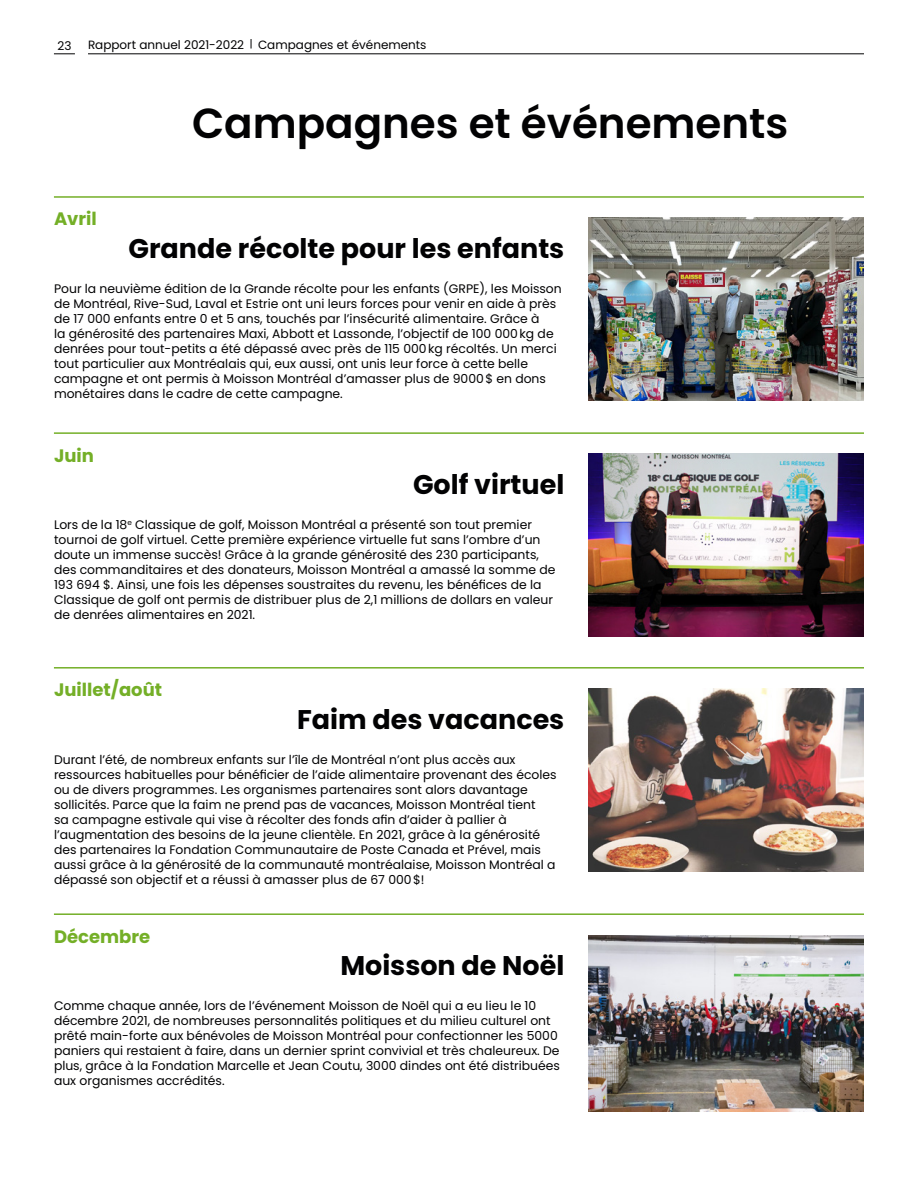
<style>
.page{position:relative;width:918px;height:1188px;background:#fff}
.page>*{position:absolute;margin:0;border:0;box-sizing:border-box;transform-origin:0 0}
.t1{font:600 42px "Poppins";color:#020203}
.t2{font:700 27px "Poppins";color:#020203}
.t3{font:700 18px "Poppins";color:#74af27}
.t4{font:12.3px/15px "Poppins";color:#020203}
.t5{font:12px "Poppins";color:#020203}
</style>
<div class="page">
<img style="left:588px;top:218px;width:276px;height:182px">
<img style="left:588px;top:454px;width:276px;height:182px">
<img style="left:588px;top:689px;width:276px;height:182px">
<img style="left:588px;top:935px;width:276px;height:177px">
<hr style="left:54px;top:196px;width:810px;height:2px;background:#74af27">
<hr style="left:54px;top:432px;width:810px;height:2px;background:#74af27">
<hr style="left:54px;top:667px;width:810px;height:2px;background:#74af27">
<hr style="left:54px;top:913px;width:810px;height:2px;background:#74af27">
<hr style="left:88px;top:54px;width:776px;height:1px;background:#020203">
<svg style="left:54px;top:54px;width:21px;height:1px"></svg>
<p class="t5" style="left:57px;top:38px;width:15px">23</p>
<p class="t5" style="left:88px;top:37px;width:158px">Rapport annuel 2021-2022</p>
<p class="t5" style="left:258px;top:37px;width:170px">Campagnes et événements</p>
<h3 class="t3" style="left:54px;top:209px;width:44px">Avril</h3>
<h1 class="t1" style="left:192px;top:99px;width:598px">Campagnes et événements</h1>
<h2 class="t2" style="left:129px;top:233px;width:437px">Grande récolte pour les enfants</h2>
<p class="t4" style="left:54px;top:281px;width:509px">Pour la neuvième édition de la Grande récolte pour les enfants (GRPE), les Moisson de Montréal, Rive-Sud, Laval et Estrie ont uni leurs forces pour venir en aide à près de 17 000 enfants entre 0 et 5 ans, touchés par l’insécurité alimentaire. Grâce à<br>la générosité des partenaires Maxi, Abbott et Lassonde, l’objectif de 100 000kg de denrées pour tout-petits a été dépassé avec près de 115 000kg récoltés. Un merci tout particulier aux Montréalais qui, eux aussi, ont unis leur force à cette belle campagne et ont permis à Moisson Montréal d’amasser plus de 9000$ en dons monétaires dans le cadre de cette campagne.</p>
<h3 class="t3" style="left:54px;top:445px;width:41px">Juin</h3>
<h2 class="t2" style="left:413px;top:469px;width:153px">Golf virtuel</h2>
<p class="t4" style="left:54px;top:517px;width:503px">Lors de la 18<sup>e</sup> Classique de golf, Moisson Montréal a présenté son tout premier tournoi de golf virtuel. Cette première expérience virtuelle fut sans l’ombre d’un doute un immense succès! Grâce à la grande générosité des 230 participants, des commanditaires et des donateurs, Moisson Montréal a amassé la somme de 193 694 $. Ainsi, une fois les dépenses soustraites du revenu, les bénéfices de la Classique de golf ont permis de distribuer plus de 2,1 millions de dollars en valeur de denrées alimentaires en 2021.</p>
<h3 class="t3" style="left:54px;top:679px;width:110px">Juillet/août</h3>
<h2 class="t2" style="left:297px;top:703px;width:269px">Faim des vacances</h2>
<p class="t4" style="left:54px;top:752px;width:504px">Durant l’été, de nombreux enfants sur l’île de Montréal n’ont plus accès aux ressources habituelles pour bénéficier de l’aide alimentaire provenant des écoles ou de divers programmes. Les organismes partenaires sont alors davantage sollicités. Parce que la faim ne prend pas de vacances, Moisson Montréal tient<br>sa campagne estivale qui vise à récolter des fonds afin d’aider à pallier à l’augmentation des besoins de la jeune clientèle. En 2021, grâce à la générosité des partenaires la Fondation Communautaire de Poste Canada et Prével, mais aussi grâce à la générosité de la communauté montréalaise, Moisson Montréal a dépassé son objectif et a réussi à amasser plus de 67 000$!</p>
<h3 class="t3" style="left:54px;top:926px;width:98px">Décembre</h3>
<h2 class="t2" style="left:340px;top:950px;width:225px">Moisson de Noël</h2>
<p class="t4" style="left:54px;top:999px;width:507px">Comme chaque année, lors de l’événement Moisson de Noël qui a eu lieu le 10 décembre 2021, de nombreuses personnalités politiques et du milieu culturel ont prêté main-forte aux bénévoles de Moisson Montréal pour confectionner les 5000 paniers qui restaient à faire, dans un dernier sprint convivial et très chaleureux. De plus, grâce à la Fondation Marcelle et Jean Coutu, 3000 dindes ont été distribuées aux organismes accrédités.</p>
</div>
